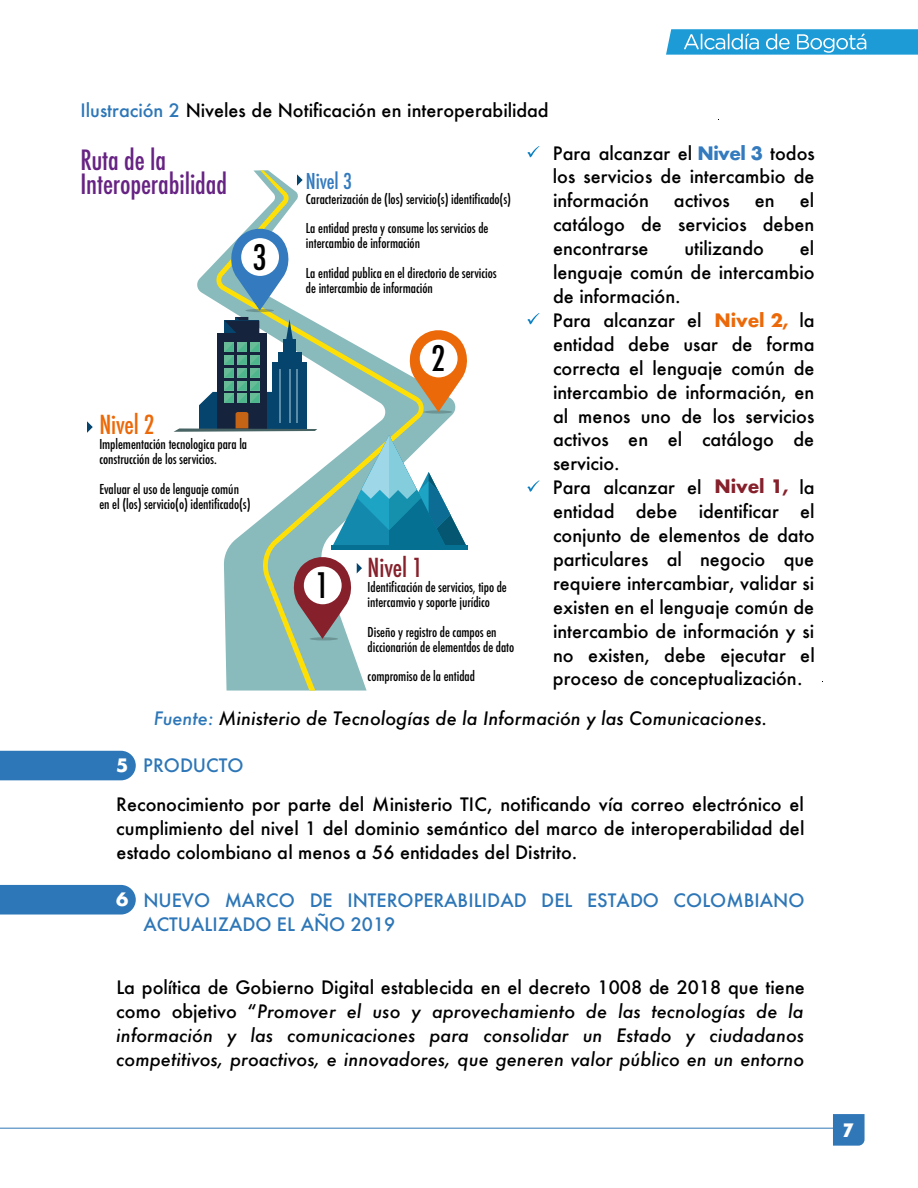
<style>
.page{position:relative;width:918px;height:1188px;background:#fff}
.page>*{position:absolute;margin:0;border:0;box-sizing:border-box;transform-origin:0 0}
.t1{font:500 condensed 34.2px "Futura";color:#000}
.t2{font:500 condensed 27.15px/24.2px "Futura";letter-spacing:-.005em;color:#672383}
.t3{font:500 condensed 25.5px "Futura";letter-spacing:-.005em;color:#ec6909}
.t4{font:500 condensed 25.5px "Futura";letter-spacing:-.005em;color:#86212c}
.t5{font:500 condensed 21.3px "Futura";letter-spacing:-.005em;color:#337abe}
.t6{font:500 18px/23.9px "Futura";color:#000;text-align:justify}
.t7{font:italic 500 18px/24px "Futura";color:#000;text-align:justify}
.t8{font:500 18px/23.7px "Futura";color:#2d76b7}
.t9{font:700 18px "Futura";letter-spacing:-.005em;color:#ec6909}
.t10{font:700 18px "Futura";letter-spacing:-.005em;color:#86212c}
.t11{font:700 18px "Futura";color:#fff}
.t12{font:800 condensed 18px "Futura";color:#fff}
.t13{font:500 condensed 13.35px/14.9px "Futura";letter-spacing:-.005em;color:#000}
.s1{color:#2d77b8}
.s2{font-weight:700;color:#337abe}
.s3{font-style:normal}
</style>
<div class="page">
<svg style="left:527px;top:146px;width:12px;height:12px"></svg>
<svg style="left:527px;top:313px;width:12px;height:12px"></svg>
<svg style="left:527px;top:480px;width:12px;height:12px"></svg>
<svg style="left:216px;top:170px;width:151px;height:521px"></svg>
<hr style="left:310px;top:637px;width:28px;height:3px;background:#476363;border-radius:50%">
<hr style="left:245px;top:309px;width:29px;height:3px;background:#476363;border-radius:50%">
<svg style="left:228px;top:226px;width:63px;height:85px"></svg>
<div style="left:241px;top:238px;width:38px;height:38px;background:#fff;border-radius:50%"></div>
<svg style="left:87px;top:421px;width:6px;height:12px"></svg>
<svg style="left:297px;top:174px;width:6px;height:12px"></svg>
<svg style="left:174px;top:317px;width:294px;height:322px"></svg>
<div style="left:0;top:751px;width:136px;height:29px;background:#2d77b8"></div>
<div style="left:0;top:885px;width:136px;height:30px;background:#2d77b8"></div>
<hr style="left:0;top:1128px;width:838px;height:1px;background:#3077b8">
<svg style="left:833px;top:1114px;width:32px;height:32px"></svg>
<svg style="left:666px;top:29px;width:252px;height:26px"></svg>
<p class="t6" style="left:81px;top:98px;width:470px"><span class="s1">Ilustración 2</span> Niveles de Notificación en interoperabilidad</p>
<h2 class="t2" style="left:80px;top:148px;width:148px">Ruta de la<br>Interoperabilidad</h2>
<h1 class="t1" style="left:253px;top:235px;width:16px">3</h1>
<h3 class="t3" style="left:99px;top:409px;width:57px">Nivel 2</h3>
<p class="t13" style="left:99px;top:437px;width:149px">Implementación tecnologica para la construcción de los servicios.</p>
<p class="t13" style="left:99px;top:482px;width:153px">Evaluar el uso de lenguaje común en el (los) servicio(o) identificado(s)</p>
<p class="t5" style="left:306px;top:167px;width:47px">Nivel 3</p>
<p class="t13" style="left:306px;top:191px;width:207px">Caracterización de (los) servicio(s) identificado(s)</p>
<p class="t13" style="left:306px;top:221px;width:184px">La entidad presta y consume los servicios de intercambio de información</p>
<p class="t13" style="left:306px;top:266px;width:192px">La entidad publica en el directorio de servicios de intercambio de información</p>
<h1 class="t1" style="left:431px;top:337px;width:16px">2</h1>
<h1 class="t1" style="left:315px;top:563px;width:16px">1</h1>
<h3 class="t4" style="left:368px;top:551px;width:57px">Nivel 1</h3>
<p class="t13" style="left:368px;top:580px;width:141px">Identificación de servicios, tipo de intercamvio y soporte jurídico</p>
<p class="t13" style="left:368px;top:624px;width:148px">Diseño y registro de campos en diccionarión de elementdos de dato</p>
<p class="t13" style="left:368px;top:669px;width:109px">compromiso de la entidad</p>
<p class="t6" style="left:553px;top:141px;width:263px">Para alcanzar el <span class="s2">Nivel 3</span> todos los servicios de intercambio de información</p>
<p class="t6" style="left:553px;top:188px;width:263px;text-indent:247px">el catálogo de servicios deben encontrarse</p>
<p class="t6" style="left:674px;top:188px;width:57px">activos</p>
<p class="t6" style="left:755px;top:188px;width:21px">en</p>
<p class="t6" style="left:553px;top:236px;width:263px;text-align:left;text-indent:247px">el lenguaje común de intercambio de información.<br>Para alcanzar el</p>
<p class="t6" style="left:684px;top:236px;width:81px">utilizando</p>
<p class="t6" style="left:553px;top:308px;width:263px;text-align:left;text-indent:247px">la entidad debe usar de forma correcta el lenguaje común de intercambio de información, en al menos uno de los servicios activos en el catálogo de servicio.<br>Para alcanzar el</p>
<p class="t9" style="left:714px;top:307px;width:76px">Nivel 2,</p>
<p class="t10" style="left:714px;top:473px;width:76px">Nivel 1,</p>
<p class="t6" style="left:553px;top:475px;width:263px;text-indent:247px">la entidad debe identificar el conjunto de elementos de dato particulares al negocio que requiere intercambiar, validar si existen en el lenguaje común de intercambio de información y si no existen, debe ejecutar el proceso de conceptualización.</p>
<p class="t7" style="left:154px;top:706px;width:615px"><span class="s1">Fuente:</span> Ministerio de Tecnologías de la Información y las Comunicaciones.</p>
<p class="t8" style="left:143px;top:754px;width:102px">PRODUCTO</p>
<p class="t6" style="left:116px;top:792px;width:690px">Reconocimiento por parte del Ministerio TIC, notificando vía correo electrónico el cumplimiento del nivel 1 del dominio semántico del marco de interoperabilidad del estado colombiano al menos a 56 entidades del Distrito.</p>
<p class="t8" style="left:143px;top:888px;width:663px">NUEVO MARCO DE INTEROPERABILIDAD DEL ESTADO COLOMBIANO<br>ACTUALIZADO EL AÑO 2019</p>
<p class="t11" style="left:116px;top:752px;width:14px">5</p>
<p class="t11" style="left:116px;top:887px;width:14px">6</p>
<p class="t7" style="left:116px;top:975px;width:690px"><span class="s3">La política de Gobierno Digital establecida en el decreto 1008 de 2018 que tiene como objetivo “</span>Promover el uso y aprovechamiento de las tecnologías de la información y las comunicaciones para consolidar un Estado y ciudadanos competitivos, proactivos, e innovadores, que generen valor público en un entorno</p>
<p class="t12" style="left:843px;top:1118px;width:12px">7</p>
</div>
